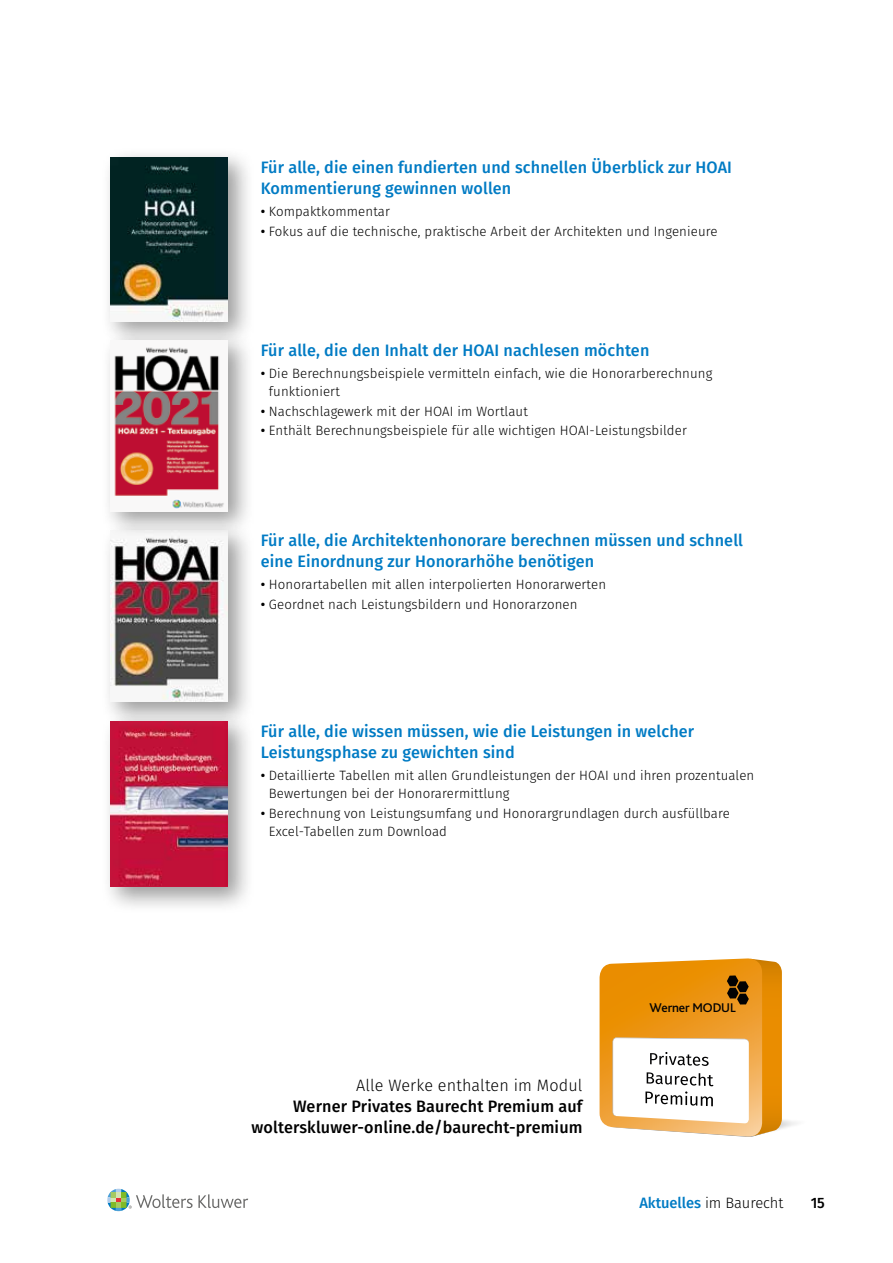
<style>
.page{position:relative;width:893px;height:1263px;background:#fff}
.page>*{position:absolute;margin:0;border:0;box-sizing:border-box;transform-origin:0 0}
.t1{font:500 16.5px/21px "Fira Sans";letter-spacing:.01em;color:#007bc4}
.t2{font:500 16.5px/21px "Fira Sans";letter-spacing:.01em;color:#000;text-align:right}
.t3{font:300 16.5px "Fira Sans";letter-spacing:.01em;color:#000}
.t4{font:300 15px "Fira Sans";letter-spacing:-.005em;color:#000}
.t5{font:500 15px "Fira Sans";color:#000}
.t6{font:300 13.5px/18px "Fira Sans";letter-spacing:.01em;color:#000}
.t7{font:500 13.2px "Bliss";letter-spacing:-.01em;color:#020203}
.s1{font-weight:500}
.s2{font-weight:500;color:#007bc4}
</style>
<div class="page">
<svg style="left:107px;top:1189px;width:141px;height:22px"></svg>
<svg style="left:600px;top:958px;width:182px;height:179px"></svg>
<div style="left:100px;top:147px;width:155px;height:201px;background:#000;opacity:.4"></div>
<img style="left:111px;top:157px;width:117px;height:164px">
<div style="left:100px;top:520px;width:155px;height:209px;background:#000;opacity:.4"></div>
<img style="left:111px;top:538px;width:117px;height:164px">
<div style="left:100px;top:330px;width:155px;height:208px;background:#000;opacity:.4"></div>
<img style="left:111px;top:340px;width:117px;height:171px">
<div style="left:100px;top:711px;width:155px;height:203px;background:#000;opacity:.4"></div>
<img style="left:111px;top:721px;width:117px;height:166px">
<p class="t1" style="left:261px;top:156px;width:473px">Für alle, die einen fundierten und schnellen Überblick zur HOAI<br>Kommentierung gewinnen wollen</p>
<p class="t6" style="left:261px;top:202px;width:131px"><span class="s1">•</span> Kompaktkommentar</p>
<p class="t6" style="left:261px;top:222px;width:458px"><span class="s1">•</span> Fokus auf die technische, praktische Arbeit der Architekten und Ingenieure</p>
<p class="t1" style="left:261px;top:339px;width:390px">Für alle, die den Inhalt der HOAI nachlesen möchten</p>
<p class="t6" style="left:269px;top:364px;width:445px;text-indent:-8px"><span class="s1">•</span> Die Berechnungsbeispiele vermitteln einfach, wie die Honorarberechnung funktioniert</p>
<p class="t6" style="left:261px;top:402px;width:269px"><span class="s1">•</span> Nachschlagewerk mit der HOAI im Wortlaut</p>
<p class="t6" style="left:261px;top:421px;width:428px"><span class="s1">•</span> Enthält Berechnungsbeispiele für alle wichtigen HOAI-Leistungsbilder</p>
<p class="t1" style="left:261px;top:529px;width:484px">Für alle, die Architektenhonorare berechnen müssen und schnell eine Einordnung zur Honorarhöhe benötigen</p>
<p class="t6" style="left:261px;top:575px;width:347px"><span class="s1">•</span> Honorartabellen mit allen interpolierten Honorarwerten</p>
<p class="t6" style="left:261px;top:596px;width:318px"><span class="s1">•</span> Geordnet nach Leistungsbildern und Honorarzonen</p>
<p class="t1" style="left:261px;top:719px;width:435px">Für alle, die wissen müssen, wie die Leistungen in welcher<br>Leistungsphase zu gewichten sind</p>
<p class="t6" style="left:269px;top:766px;width:487px;text-indent:-8px"><span class="s1">•</span> Detaillierte Tabellen mit allen Grundleistungen der HOAI und ihren prozentualen<br>Bewertungen bei der Honorarermittlung</p>
<p class="t6" style="left:269px;top:804px;width:463px;text-indent:-8px"><span class="s1">•</span> Berechnung von Leistungsumfang und Honorargrundlagen durch ausfüllbare<br>Excel-Tabellen zum Download</p>
<p class="t3" style="left:356px;top:1074px;width:228px">Alle Werke enthalten im Modul</p>
<p class="t2" style="left:251px;top:1095px;width:333px">Werner Privates Baurecht Premium auf wolterskluwer-online.de/baurecht-premium</p>
<p class="t7" style="left:650px;top:1001px;width:88px">Werner MODUL</p>
<p class="t4" style="left:639px;top:1192px;width:145px"><span class="s2">Aktuelles</span> im Baurecht</p>
<p class="t5" style="left:811px;top:1190px;width:16px">15</p>
</div>
